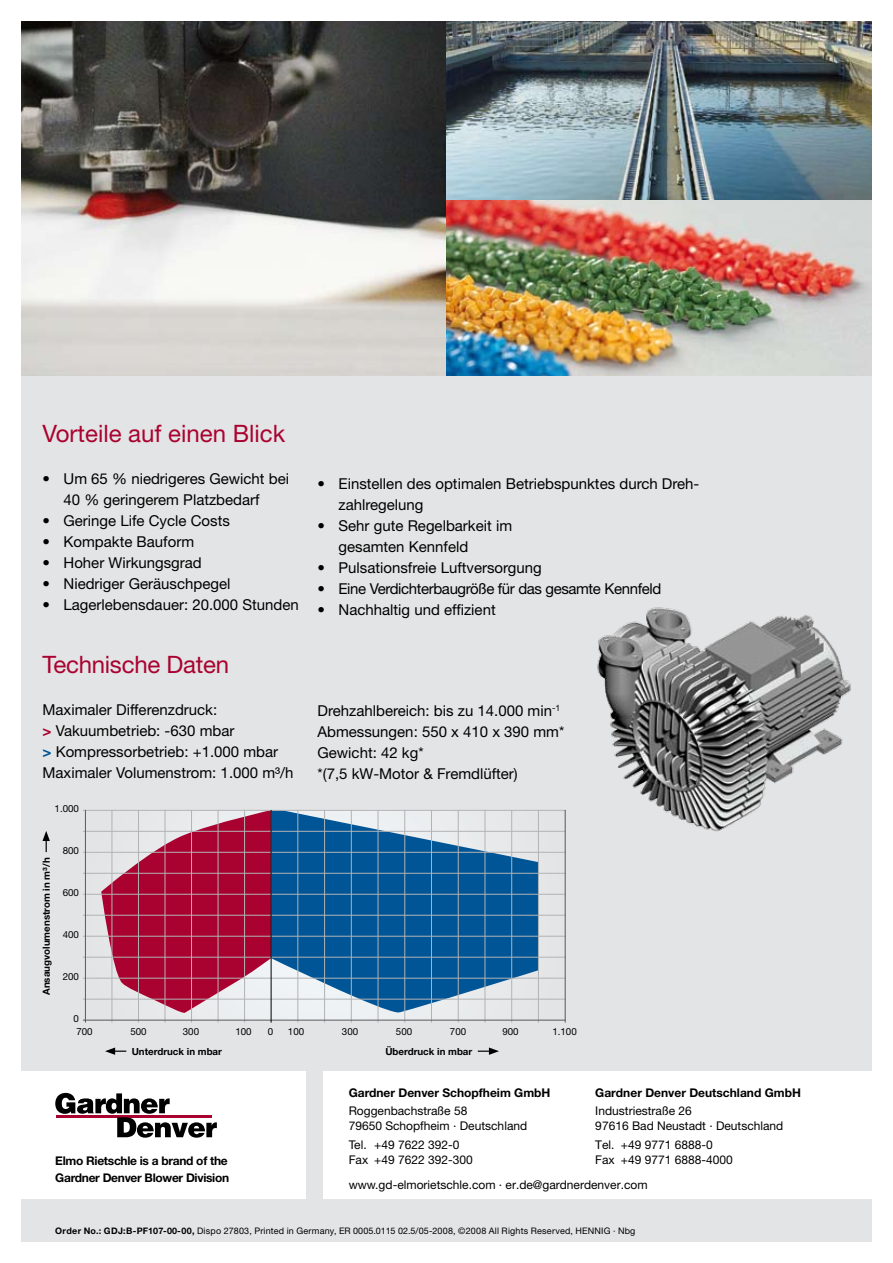
<style>
.page{position:relative;width:893px;height:1263px;background:#fff}
.page>*{position:absolute;margin:0;border:0;box-sizing:border-box;transform-origin:0 0}
.t1{font:24px "Helvetica Neue LT Pro";color:#a90230}
.t2{font:15px/21px "Helvetica Neue LT Pro";color:#000}
.t3{font:15px "Helvetica Neue LT Pro";letter-spacing:-.025em;color:#000}
.t4{font:12px/15px "Helvetica Neue LT Pro";color:#000}
.t5{font:700 12px "Helvetica Neue LT Pro";color:#000}
.t6{font:700 12px/16.5px "Helvetica Neue LT Pro";letter-spacing:-.025em;color:#000}
.t7{font:700 9.75px "Helvetica Neue LT Pro";color:#000}
.t8{font:9.75px "Helvetica Neue LT Pro";color:#000}
.t9{font:9px "Helvetica Neue LT Pro";letter-spacing:.02em;color:#000}
.s1{font-weight:700;color:#a90230}
.s2{font-weight:700;color:#005596}
.s3{font-weight:700}
</style>
<div class="page">
<div style="left:21px;top:376px;width:851px;height:866px;background:#e3e4e5"></div>
<div style="left:323px;top:1071px;width:558px;height:128px;background:#fff"></div>
<div style="left:9px;top:1071px;width:297px;height:128px;background:#fff"></div>
<svg style="left:55px;top:1093px;width:162px;height:45px"></svg>
<img style="left:21px;top:21px;width:425px;height:355px">
<img style="left:446px;top:21px;width:426px;height:355px">
<img style="left:597px;top:607px;width:254px;height:225px">
<div style="left:85px;top:810px;width:480px;height:210px;background:linear-gradient(to bottom,#e3e4e4,#e4e5e6)"></div>
<svg style="left:101px;top:811px;width:170px;height:202px"></svg>
<svg style="left:272px;top:811px;width:266px;height:201px;fill:#005596"></svg>
<hr style="left:83px;top:999px;width:483px;height:1px;background:#b1b3b4">
<hr style="left:83px;top:810px;width:483px;height:1px;background:#b1b3b4">
<hr style="left:83px;top:831px;width:483px;height:1px;background:#b1b3b4">
<hr style="left:83px;top:852px;width:483px;height:1px;background:#b1b3b4">
<hr style="left:83px;top:873px;width:483px;height:1px;background:#b1b3b4">
<hr style="left:83px;top:894px;width:483px;height:1px;background:#b1b3b4">
<hr style="left:83px;top:915px;width:483px;height:1px;background:#b1b3b4">
<hr style="left:83px;top:936px;width:483px;height:1px;background:#b1b3b4">
<hr style="left:83px;top:957px;width:483px;height:1px;background:#b1b3b4">
<hr style="left:83px;top:978px;width:483px;height:1px;background:#b1b3b4">
<hr style="left:112px;top:810px;width:1px;height:212px;background:#b1b3b4">
<hr style="left:138px;top:810px;width:1px;height:212px;background:#b1b3b4">
<hr style="left:165px;top:810px;width:1px;height:212px;background:#b1b3b4">
<hr style="left:191px;top:810px;width:1px;height:212px;background:#b1b3b4">
<hr style="left:218px;top:810px;width:1px;height:212px;background:#b1b3b4">
<hr style="left:244px;top:810px;width:1px;height:212px;background:#b1b3b4">
<hr style="left:297px;top:810px;width:1px;height:212px;background:#b1b3b4">
<hr style="left:324px;top:810px;width:1px;height:212px;background:#b1b3b4">
<hr style="left:351px;top:810px;width:1px;height:212px;background:#b1b3b4">
<hr style="left:378px;top:810px;width:1px;height:212px;background:#b1b3b4">
<hr style="left:404px;top:810px;width:1px;height:212px;background:#b1b3b4">
<hr style="left:431px;top:810px;width:1px;height:212px;background:#b1b3b4">
<hr style="left:458px;top:810px;width:1px;height:212px;background:#b1b3b4">
<hr style="left:485px;top:810px;width:1px;height:212px;background:#b1b3b4">
<hr style="left:511px;top:810px;width:1px;height:212px;background:#b1b3b4">
<hr style="left:538px;top:810px;width:1px;height:212px;background:#b1b3b4">
<hr style="left:85px;top:810px;width:1px;height:212px;background:#58585a">
<hr style="left:565px;top:810px;width:1px;height:212px;background:#58585a">
<hr style="left:83px;top:1020px;width:483px;height:1px;background:#58585a">
<svg style="left:105px;top:1047px;width:21px;height:8px"></svg>
<svg style="left:478px;top:1047px;width:21px;height:8px"></svg>
<svg style="left:43px;top:831px;width:7px;height:21px"></svg>
<hr style="left:271px;top:810px;width:1px;height:212px;background:#000">
<h1 class="t1" style="left:43px;top:419px;width:244px">Vorteile auf einen Blick</h1>
<p class="t2" style="left:43px;top:468px;width:248px;text-align:center">• Um 65 % niedrigeres Gewicht bei<br>40 % geringerem Platzbedarf</p>
<p class="t2" style="left:43px;top:510px;width:189px">• Geringe Life Cycle Costs</p>
<p class="t2" style="left:43px;top:531px;width:153px">• Kompakte Bauform</p>
<p class="t2" style="left:43px;top:552px;width:161px">• Hoher Wirkungsgrad</p>
<p class="t2" style="left:43px;top:573px;width:189px">• Niedriger Geräuschpegel</p>
<p class="t2" style="left:43px;top:594px;width:258px">• Lagerlebensdauer: 20.000 Stunden</p>
<h1 class="t1" style="left:43px;top:650px;width:188px">Technische Daten</h1>
<p class="t2" style="left:43px;top:699px;width:252px">Maximaler Differenzdruck:<br><span class="s1">&gt;</span> Vakuumbetrieb: -630 mbar<br><span class="s2">&gt;</span> Kompressorbetrieb: +1.000 mbar<br>Maximaler Volumenstrom: 1.000 m³/h</p>
<p class="t8" style="left:55px;top:802px;width:26px">1.000</p>
<p class="t8" style="left:63px;top:844px;width:18px">800</p>
<p class="t8" style="left:63px;top:886px;width:18px">600</p>
<p class="t8" style="left:63px;top:928px;width:18px">400</p>
<p class="t8" style="left:63px;top:970px;width:18px">200</p>
<p class="t8" style="left:74px;top:1012px;width:7px">0</p>
<p class="t7" style="left:40px;top:995px;width:139px;rotate:-90deg">Ansaugvolumenstrom in m³/h</p>
<p class="t2" style="left:338px;top:473px;width:362px;text-indent:-21px">• Einstellen des optimalen Betriebspunktes durch Dreh&shy;zahlregelung</p>
<p class="t2" style="left:338px;top:515px;width:175px;text-indent:-21px">• Sehr gute Regelbarkeit im gesamten Kennfeld</p>
<p class="t2" style="left:317px;top:557px;width:226px">• Pulsationsfreie Luftversorgung</p>
<p class="t3" style="left:317px;top:580px;width:345px">• Eine Verdichterbaugröße für das gesamte Kennfeld</p>
<p class="t2" style="left:317px;top:599px;width:180px">• Nachhaltig und effizient</p>
<p class="t2" style="left:317px;top:700px;width:248px">Drehzahlbereich: bis zu 14.000 min<sup>-1<br></sup>Abmessungen: 550 x 410 x 390 mm*<br>Gewicht: 42 kg*<br>*(7,5 kW-Motor &amp; Fremdlüfter)</p>
<p class="t8" style="left:76px;top:1025px;width:18px">700</p>
<p class="t8" style="left:130px;top:1025px;width:18px">500</p>
<p class="t8" style="left:183px;top:1025px;width:18px">300</p>
<p class="t8" style="left:235px;top:1025px;width:18px">100</p>
<p class="t8" style="left:268px;top:1025px;width:7px">0</p>
<p class="t8" style="left:288px;top:1025px;width:18px">100</p>
<p class="t8" style="left:342px;top:1025px;width:18px">300</p>
<p class="t8" style="left:396px;top:1025px;width:18px">500</p>
<p class="t8" style="left:450px;top:1025px;width:18px">700</p>
<p class="t8" style="left:502px;top:1025px;width:18px">900</p>
<p class="t8" style="left:552px;top:1025px;width:26px">1.100</p>
<p class="t7" style="left:132px;top:1045px;width:92px">Unterdruck in mbar</p>
<p class="t7" style="left:385px;top:1045px;width:89px">Überdruck in mbar</p>
<p class="t6" style="left:55px;top:1152px;width:175px">Elmo Rietschle is a brand of the<br>Gardner Denver Blower Division</p>
<p class="t5" style="left:349px;top:1085px;width:203px">Gardner Denver Schopfheim GmbH</p>
<p class="t4" style="left:349px;top:1103px;width:180px">Roggenbachstraße 58<br>79650 Schopfheim · Deutschland</p>
<p class="t4" style="left:349px;top:1137px;width:126px">Tel. +49 7622 392-0<br>Fax +49 7622 392-300</p>
<p class="t5" style="left:595px;top:1085px;width:207px">Gardner Denver Deutschland GmbH</p>
<p class="t4" style="left:595px;top:1103px;width:190px">Industriestraße 26<br>97616 Bad Neustadt · Deutschland</p>
<p class="t4" style="left:595px;top:1137px;width:139px">Tel. +49 9771 6888-0<br>Fax +49 9771 6888-4000</p>
<p class="t4" style="left:349px;top:1177px;width:300px">www.gd-elmorietschle.com · er.de@gardnerdenver.com</p>
<p class="t9" style="left:55px;top:1225px;width:582px"><span class="s3">Order No.: GDJ:B-PF107-00-00,</span> Dispo 27803, Printed in Germany, ER 0005.0115 02.5/05-2008, ©2008 All Rights Reserved, HENNIG · Nbg</p>
</div>
